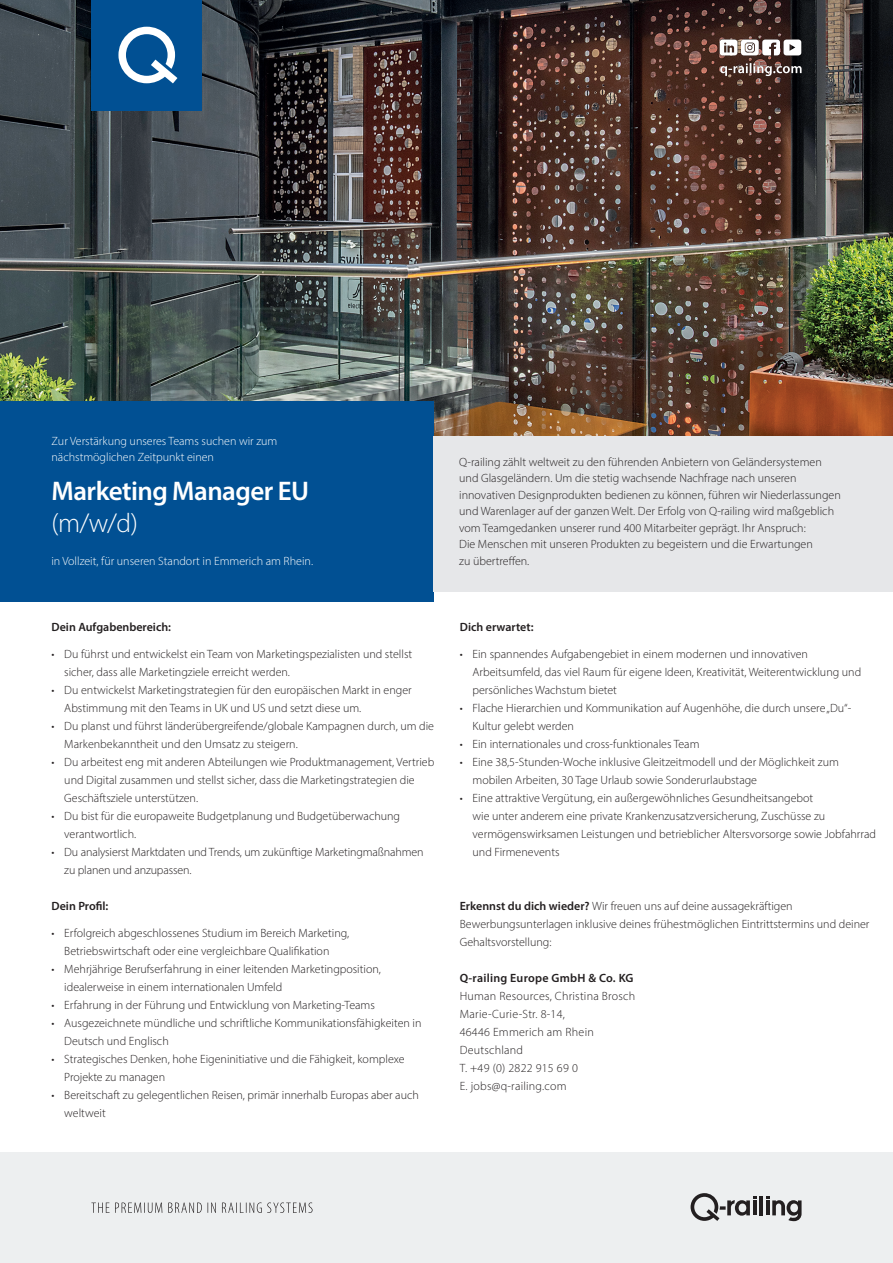
<style>
.page{position:relative;width:893px;height:1263px;background:#fff}
.page>*{position:absolute;margin:0;border:0;box-sizing:border-box;transform-origin:0 0}
.t1{font:600 27px "Myriad Pro";letter-spacing:-.02em;color:#fff}
.t2{font:300 27px "Myriad Pro";color:#fff}
.t3{font:300 12px/18px "Myriad Pro";color:#231f20}
.t4{font:300 12px/18px "Myriad Pro";letter-spacing:.02em;color:#231f20}
.t5{font:300 12px/16.5px "Myriad Pro";color:#fff}
.t6{font:600 12px "Myriad Pro";color:#231f20}
.t7{font:600 12px "Myriad Pro";letter-spacing:.02em;color:#231f20}
.s1{font-weight:600}
</style>
<div class="page">
<img style="left:0;top:0;width:893px;height:436px">
<div style="left:0;top:401px;width:434px;height:201px;background:#015093"></div>
<div style="left:434px;top:436px;width:459px;height:156px;background:#e6e7e9"></div>
<div style="left:0;top:1152px;width:893px;height:111px;background:#edeff0"></div>
<div style="left:91px;top:0;width:111px;height:111px;background:#015093"></div>
<svg style="left:118px;top:27px;width:59px;height:56px"></svg>
<svg style="left:691px;top:1193px;width:65px;height:28px"></svg>
<hr style="left:753px;top:1200px;width:3px;height:15px;background:#231f20">
<hr style="left:759px;top:1196px;width:4px;height:19px;background:#231f20">
<svg style="left:766px;top:1196px;width:35px;height:25px"></svg>
<svg style="left:91px;top:1202px;width:222px;height:11px"></svg>
<svg style="left:720px;top:39px;width:81px;height:16px"></svg>
<svg style="left:720px;top:63px;width:81px;height:13px"></svg>
<p class="t5" style="left:52px;top:433px;width:227px">Zur Verstärkung unseres Teams suchen wir zum nächstmöglichen Zeitpunkt einen</p>
<h1 class="t1" style="left:52px;top:474px;width:259px">Marketing Manager EU</h1>
<h1 class="t2" style="left:52px;top:507px;width:88px">(m/w/d)</h1>
<p class="t5" style="left:52px;top:553px;width:263px">in Vollzeit, für unseren Standort in Emmerich am Rhein.</p>
<p class="t6" style="left:52px;top:619px;width:121px">Dein Aufgabenbereich:</p>
<p class="t3" style="left:64px;top:645px;width:349px;text-indent:-13px">• Du führst und entwickelst ein Team von Marketingspezialisten und stellst sicher, dass alle Marketingziele erreicht werden.</p>
<p class="t3" style="left:64px;top:681px;width:349px;text-indent:-13px">• Du entwickelst Marketingstrategien für den europäischen Markt in enger<br>Abstimmung mit den Teams in UK und US und setzt diese um.</p>
<p class="t3" style="left:64px;top:717px;width:371px;text-indent:-13px">• Du planst und führst länderübergreifende/globale Kampagnen durch, um die<br>Markenbekanntheit und den Umsatz zu steigern.</p>
<p class="t3" style="left:64px;top:753px;width:371px;text-indent:-13px">• Du arbeitest eng mit anderen Abteilungen wie Produktmanagement, Vertrieb und Digital zusammen und stellst sicher, dass die Marketingstrategien die<br>Geschäftsziele unterstützen.</p>
<p class="t3" style="left:64px;top:807px;width:337px;text-indent:-13px">• Du bist für die europaweite Budgetplanung und Budgetüberwachung verantwortlich.</p>
<p class="t3" style="left:64px;top:843px;width:361px;text-indent:-13px">• Du analysierst Marktdaten und Trends, um zukünftige Marketingmaßnahmen zu planen und anzupassen.</p>
<p class="t6" style="left:52px;top:898px;width:58px">Dein Profil:</p>
<p class="t3" style="left:52px;top:924px;width:299px;text-align:center">• Erfolgreich abgeschlossenes Studium im Bereich Marketing,<br>Betriebswirtschaft oder eine vergleichbare Qualifikation</p>
<p class="t3" style="left:64px;top:960px;width:318px;text-indent:-13px">• Mehrjährige Berufserfahrung in einer leitenden Marketingposition, idealerweise in einem internationalen Umfeld</p>
<p class="t3" style="left:52px;top:996px;width:325px">• Erfahrung in der Führung und Entwicklung von Marketing-Teams</p>
<p class="t3" style="left:64px;top:1014px;width:359px;text-indent:-13px">• Ausgezeichnete mündliche und schriftliche Kommunikationsfähigkeiten in<br>Deutsch und Englisch</p>
<p class="t3" style="left:64px;top:1050px;width:342px;text-indent:-13px">• Strategisches Denken, hohe Eigeninitiative und die Fähigkeit, komplexe<br>Projekte zu managen</p>
<p class="t3" style="left:64px;top:1086px;width:356px;text-indent:-13px">• Bereitschaft zu gelegentlichen Reisen, primär innerhalb Europas aber auch weltweit</p>
<p class="t3" style="left:459px;top:453px;width:383px;line-height:16.5px">Q-railing zählt weltweit zu den führenden Anbietern von Geländersystemen und Glasgeländern. Um die stetig wachsende Nachfrage nach unseren innovativen Designprodukten bedienen zu können, führen wir Niederlassungen und Warenlager auf der ganzen Welt. Der Erfolg von Q-railing wird maßgeblich vom Teamgedanken unserer rund 400 Mitarbeiter geprägt. Ihr Anspruch:<br>Die Menschen mit unseren Produkten zu begeistern und die Erwartungen<br>zu übertreffen.</p>
<p class="t6" style="left:460px;top:619px;width:75px">Dich erwartet:</p>
<p class="t3" style="left:473px;top:645px;width:390px;text-indent:-13px">• Ein spannendes Aufgabengebiet in einem modernen und innovativen<br>Arbeitsumfeld, das viel Raum für eigene Ideen, Kreativität, Weiterentwicklung und persönliches Wachstum bietet</p>
<p class="t3" style="left:473px;top:699px;width:380px;text-indent:-13px">• Flache Hierarchien und Kommunikation auf Augenhöhe, die durch unsere „Du“-<br>Kultur gelebt werden</p>
<p class="t3" style="left:460px;top:735px;width:241px">• Ein internationales und cross-funktionales Team</p>
<p class="t3" style="left:473px;top:753px;width:368px;text-indent:-13px">• Eine 38,5-Stunden-Woche inklusive Gleitzeitmodell und der Möglichkeit zum mobilen Arbeiten, 30 Tage Urlaub sowie Sonderurlaubstage</p>
<p class="t3" style="left:473px;top:789px;width:405px;text-indent:-13px">• Eine attraktive Vergütung, ein außergewöhnliches Gesundheitsangebot<br>wie unter anderem eine private Krankenzusatzversicherung, Zuschüsse zu vermögenswirksamen Leistungen und betrieblicher Altersvorsorge sowie Jobfahrrad und Firmenevents</p>
<p class="t3" style="left:460px;top:897px;width:411px"><span class="s1">Erkennst du dich wieder?</span> Wir freuen uns auf deine aussagekräftigen<br>Bewerbungsunterlagen inklusive deines frühestmöglichen Eintrittstermins und deiner<br>Gehaltsvorstellung:</p>
<p class="t7" style="left:460px;top:970px;width:175px">Q-railing Europe GmbH &amp; Co. KG</p>
<p class="t4" style="left:460px;top:987px;width:177px">Human Resources, Christina Brosch<br>Marie-Curie-Str. 8-14,<br>46446 Emmerich am Rhein<br>Deutschland<br>T. +49 (0) 2822 915 69 0<br>E. jobs@q-railing.com</p>
</div>
